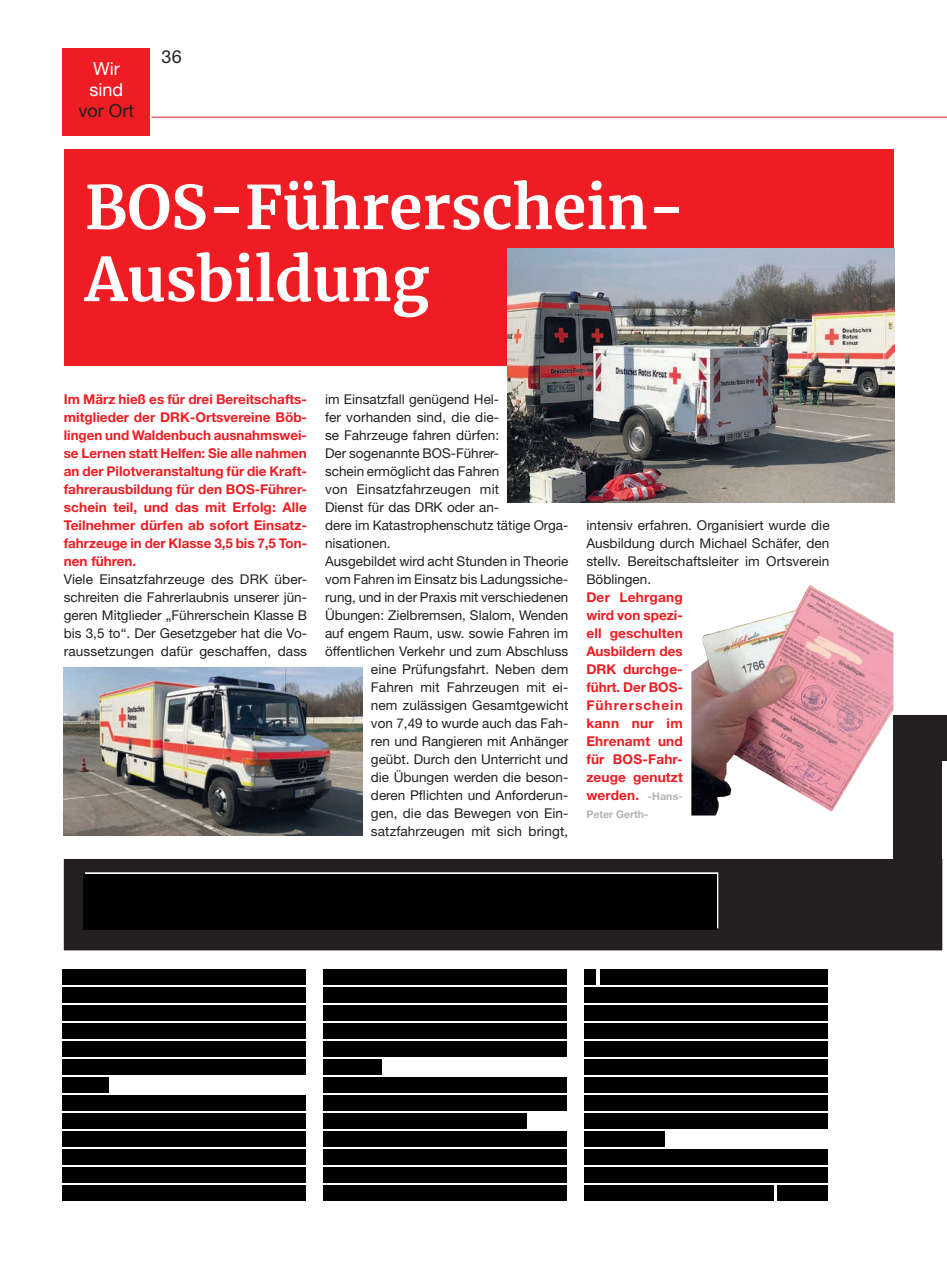
<style>
.page{position:relative;width:947px;height:1263px;background:#fff}
.page>*{position:absolute;margin:0;border:0;box-sizing:border-box;transform-origin:0 0}
.t1{font:700 60px/72px "Merriweather";color:#fff}
.t2{font:18px "Helvetica Neue";color:#231f20}
.t3{font:18px/21px "Helvetica Neue";color:#fff}
.t4{font:13.5px/18px "Helvetica Neue";color:#231f20;text-align:justify}
.t5{font:700 13.5px/18px "Helvetica Neue";letter-spacing:.005em;color:#ee1d23;text-align:justify}
.t6{font:700 10.5px "Helvetica Neue";color:#b2b3b7}
.s1{font-size:10.5px;color:#b2b3b7}
</style>
<div class="page">
<img style="left:64px;top:668px;width:298px;height:168px">
<div style="left:63px;top:49px;width:87px;height:87px;background:#ee1d23"></div>
<hr style="left:151px;top:117px;width:795px;height:1px;background:#ee1d23">
<div style="left:64px;top:149px;width:829px;height:217px;background:#ee1d23"></div>
<img style="left:507px;top:249px;width:387px;height:254px">
<img style="left:691px;top:585px;width:202px;height:230px">
<div style="left:64px;top:859px;width:878px;height:91px;background:#231f20"></div>
<div style="left:893px;top:715px;width:53px;height:46px;background:#231f20"></div>
<div style="left:893px;top:723px;width:49px;height:159px;background:#231f20"></div>
<div style="left:62px;top:969px;width:243px;height:15px;background:#000"></div>
<div style="left:62px;top:987px;width:243px;height:15px;background:#000"></div>
<div style="left:62px;top:1005px;width:243px;height:15px;background:#000"></div>
<div style="left:62px;top:1023px;width:243px;height:15px;background:#000"></div>
<div style="left:62px;top:1041px;width:243px;height:15px;background:#000"></div>
<div style="left:62px;top:1059px;width:243px;height:15px;background:#000"></div>
<div style="left:62px;top:1077px;width:47px;height:15px;background:#000"></div>
<div style="left:62px;top:1095px;width:243px;height:15px;background:#000"></div>
<div style="left:62px;top:1113px;width:243px;height:15px;background:#000"></div>
<div style="left:62px;top:1131px;width:243px;height:15px;background:#000"></div>
<div style="left:62px;top:1149px;width:243px;height:15px;background:#000"></div>
<div style="left:62px;top:1167px;width:243px;height:15px;background:#000"></div>
<div style="left:62px;top:1185px;width:243px;height:15px;background:#000"></div>
<div style="left:323px;top:969px;width:243px;height:15px;background:#000"></div>
<div style="left:585px;top:969px;width:11px;height:15px;background:#000"></div>
<div style="left:323px;top:987px;width:244px;height:15px;background:#000"></div>
<div style="left:323px;top:1005px;width:244px;height:15px;background:#000"></div>
<div style="left:323px;top:1023px;width:244px;height:15px;background:#000"></div>
<div style="left:323px;top:1041px;width:244px;height:15px;background:#000"></div>
<div style="left:323px;top:1059px;width:59px;height:15px;background:#000"></div>
<div style="left:323px;top:1077px;width:244px;height:15px;background:#000"></div>
<div style="left:323px;top:1095px;width:244px;height:15px;background:#000"></div>
<div style="left:323px;top:1113px;width:204px;height:15px;background:#000"></div>
<div style="left:323px;top:1131px;width:244px;height:15px;background:#000"></div>
<div style="left:323px;top:1149px;width:243px;height:15px;background:#000"></div>
<div style="left:323px;top:1167px;width:244px;height:15px;background:#000"></div>
<div style="left:323px;top:1185px;width:244px;height:15px;background:#000"></div>
<div style="left:822px;top:1185px;width:6px;height:15px;background:#000"></div>
<div style="left:600px;top:969px;width:228px;height:15px;background:#000"></div>
<div style="left:585px;top:987px;width:243px;height:15px;background:#000"></div>
<div style="left:585px;top:1005px;width:243px;height:15px;background:#000"></div>
<div style="left:585px;top:1023px;width:243px;height:15px;background:#000"></div>
<div style="left:585px;top:1041px;width:243px;height:15px;background:#000"></div>
<div style="left:585px;top:1059px;width:243px;height:15px;background:#000"></div>
<div style="left:585px;top:1077px;width:243px;height:15px;background:#000"></div>
<div style="left:585px;top:1095px;width:243px;height:15px;background:#000"></div>
<div style="left:585px;top:1113px;width:243px;height:15px;background:#000"></div>
<div style="left:585px;top:1131px;width:80px;height:15px;background:#000"></div>
<div style="left:585px;top:1149px;width:243px;height:15px;background:#000"></div>
<div style="left:585px;top:1167px;width:243px;height:15px;background:#000"></div>
<div style="left:585px;top:1185px;width:189px;height:15px;background:#000"></div>
<div style="left:787px;top:1185px;width:35px;height:15px;background:#000"></div>
<div style="left:776px;top:1185px;width:18px;height:15px;background:#000"></div>
<div style="left:84px;top:874px;width:632px;height:56px;background:#000"></div>
<h2 class="t3" style="left:89px;top:58px;width:35px">Wir sind</h2>
<h2 class="t2" style="left:78px;top:100px;width:57px">vor Ort</h2>
<h2 class="t2" style="left:162px;top:46px;width:22px">36</h2>
<h1 class="t1" style="left:85px;top:170px;width:602px">BOS-Führerschein-<br>Ausbildung</h1>
<p class="t5" style="left:64px;top:390px;width:245px">Im März hieß es für drei Bereitschafts&shy;mitglieder der DRK-Ortsvereine Böb&shy;lingen und Waldenbuch ausnahmswei&shy;se Lernen statt Helfen: Sie alle nahmen an der Pilotveranstaltung für die Kraft&shy;fahrerausbildung für den BOS-Führer&shy;schein teil, und das mit Erfolg: Alle Teilnehmer dürfen ab sofort Einsatz&shy;fahrzeuge in der Klasse 3,5 bis 7,5 Ton&shy;nen führen.</p>
<p class="t4" style="left:64px;top:570px;width:245px">Viele Einsatzfahrzeuge des DRK über&shy;schreiten die Fahrerlaubnis unserer jün&shy;geren Mitglieder „Führerschein Klasse B bis 3,5 to“. Der Gesetzgeber hat die Vo&shy;raussetzungen dafür geschaffen, dass</p>
<p class="t4" style="left:325px;top:390px;width:176px">im Einsatzfall genügend Hel-</p>
<p class="t4" style="left:325px;top:408px;width:175px">fer vorhanden sind, die die-</p>
<p class="t4" style="left:325px;top:426px;width:175px">se Fahrzeuge fahren dürfen:</p>
<p class="t4" style="left:325px;top:444px;width:176px">Der sogenannte BOS-Führer-</p>
<p class="t4" style="left:325px;top:462px;width:175px">schein ermöglicht das Fahren</p>
<p class="t4" style="left:325px;top:480px;width:176px">von Einsatzfahrzeugen mit</p>
<p class="t4" style="left:325px;top:498px;width:176px">Dienst für das DRK oder an-</p>
<p class="t4" style="left:325px;top:516px;width:245px">dere im Katastrophenschutz tätige Orga-</p>
<p class="t4" style="left:325px;top:534px;width:67px">nisationen.</p>
<p class="t4" style="left:325px;top:552px;width:245px">Ausgebildet wird acht Stunden in Theorie</p>
<p class="t4" style="left:325px;top:570px;width:245px">vom Fahren im Einsatz bis Ladungssiche-</p>
<p class="t4" style="left:325px;top:588px;width:245px">rung, und in der Praxis mit verschiedenen</p>
<p class="t4" style="left:325px;top:606px;width:245px">Übungen: Zielbremsen, Slalom, Wenden</p>
<p class="t4" style="left:325px;top:624px;width:245px">auf engem Raum, usw. sowie Fahren im</p>
<p class="t4" style="left:325px;top:642px;width:245px">öffentlichen Verkehr und zum Abschluss</p>
<p class="t4" style="left:371px;top:660px;width:199px">eine Prüfungsfahrt. Neben dem</p>
<p class="t4" style="left:371px;top:678px;width:199px">Fahren mit Fahrzeugen mit ei-</p>
<p class="t4" style="left:371px;top:696px;width:199px">nem zulässigen Gesamtgewicht</p>
<p class="t4" style="left:371px;top:714px;width:199px">von 7,49 to wurde auch das Fah-</p>
<p class="t4" style="left:371px;top:732px;width:199px">ren und Rangieren mit Anhänger</p>
<p class="t4" style="left:371px;top:750px;width:199px">geübt. Durch den Unterricht und</p>
<p class="t4" style="left:371px;top:768px;width:199px">die Übungen werden die beson-</p>
<p class="t4" style="left:371px;top:786px;width:199px">deren Pflichten und Anforderun-</p>
<p class="t4" style="left:371px;top:804px;width:199px">gen, die das Bewegen von Ein-</p>
<p class="t4" style="left:371px;top:822px;width:199px">satzfahrzeugen mit sich bringt,</p>
<p class="t4" style="left:586px;top:516px;width:245px">intensiv erfahren. Organisiert wurde die Ausbildung durch Michael Schäfer, den stellv. Bereitschaftsleiter im Ortsverein Böblingen.</p>
<p class="t5" style="left:586px;top:588px;width:98px">Der Lehrgang wird von spezi&shy;ell geschulten Ausbildern des DRK durchge&shy;führt. Der BOS-Führerschein kann nur im Ehrenamt und für BOS-Fahr&shy;zeuge genutzt werden. <span class="s1">-Hans-</span></p>
<p class="t6" style="left:586px;top:808px;width:64px">Peter Gerth-</p>
</div>
